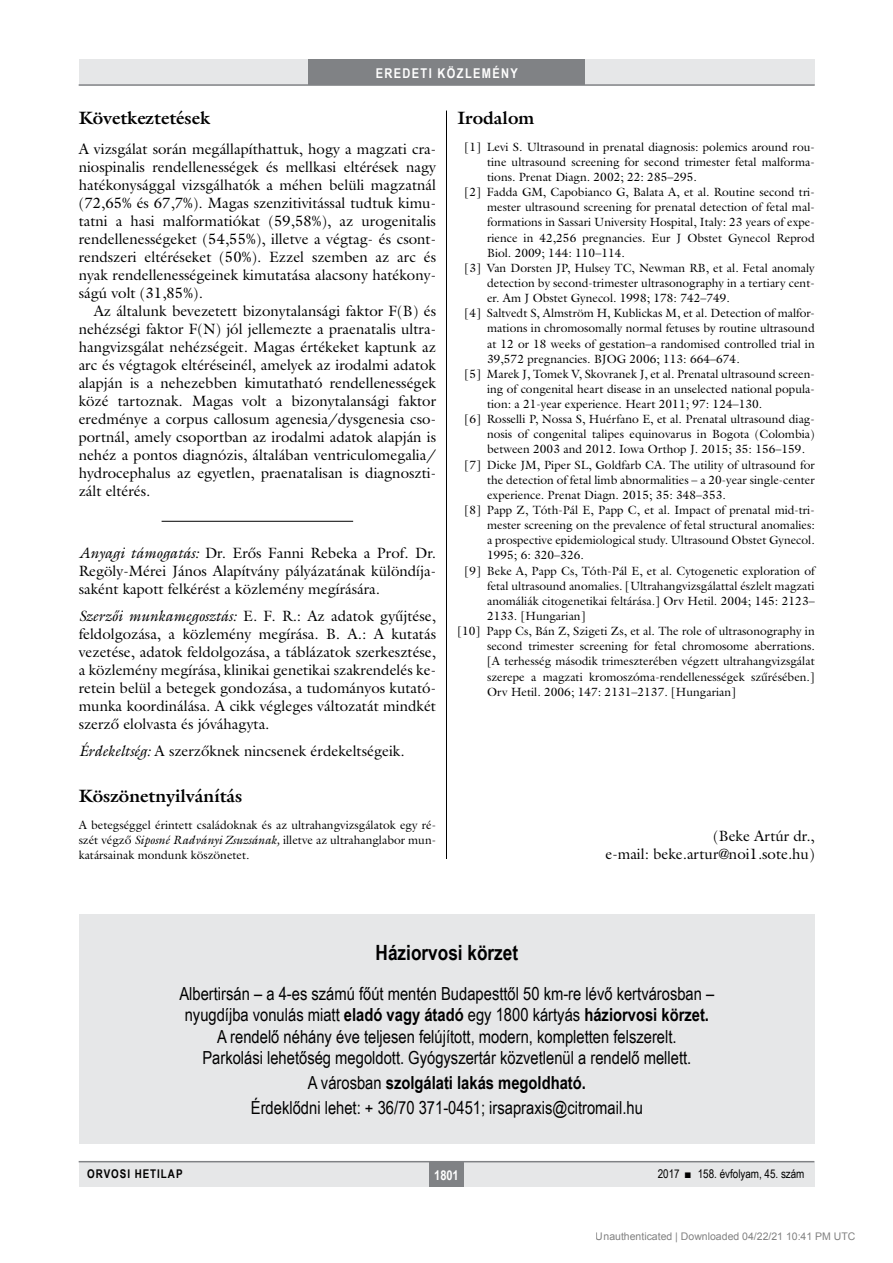
<style>
.page{position:relative;width:893px;height:1263px;background:#fff}
.page>*{position:absolute;margin:0;border:0;box-sizing:border-box;transform-origin:0 0}
.Rendezvenyek{font:700 21px "Arial Narrow";color:#000}
.roviditesek_cim{font:18px/21.6px "Arial Narrow";color:#000;text-align:center}
.alcimbold{font:700 18px "Galliard Reg";color:#000}
.roviditesek_cim-2{font:700 18px "Arial Narrow";color:#000}
.Body_tompa{font:15px/18px "Galliard Reg";color:#000;text-align:justify}
.Body_Text{font:15px/18px "Galliard Reg";color:#000;text-align:justify}
.irodalom_szerzo{font:15px "Galliard Reg";color:#000}
.t1{font:700 13.5px "Arial Narrow";letter-spacing:.1em;color:#fff}
.tompa_8_10{font:12px/15.1px "Galliard Reg";color:#000;text-align:justify}
.t2{font:12px "Arial Narrow";color:#000}
.t3{font:700 12px "Arial Narrow";letter-spacing:.08em;color:#000}
.t4{font:10.5px "Arial";color:rgb(0 0 0/.5)}
.s1{font-style:italic}
.s2{font-weight:700}
.s3{font-weight:400}
</style>
<div class="page">
<div style="left:79px;top:1161px;width:735px;height:25px;background:#e6e7e8"></div>
<div style="left:429px;top:1161px;width:34px;height:25px;background:#808285"></div>
<hr style="left:79px;top:1161px;width:735px;height:1px;background:#808285">
<div style="left:79px;top:60px;width:735px;height:25px;background:#e6e7e8"></div>
<div style="left:308px;top:60px;width:277px;height:25px;background:#808285"></div>
<hr style="left:79px;top:84px;width:736px;height:2px;background:#808285">
<hr style="left:446px;top:111px;width:1px;height:1026px;background:#000">
<hr style="left:162px;top:521px;width:191px;height:1px;background:#000">
<div style="left:79px;top:914px;width:736px;height:230px;background:#e6e7e8"></div>
<p class="t1" style="left:376px;top:63px;width:144px">EREDETI KÖZLEMÉNY</p>
<p class="alcimbold" style="left:79px;top:106px;width:133px">Következtetések</p>
<p class="Body_tompa" style="left:79px;top:139px;width:359px;text-align:left">A vizsgálat során megállapíthattuk, hogy a magzati cra&shy;niospinalis rendellenességek és mellkasi eltérések nagy hatékonysággal vizsgálhatók a méhen belüli magzatnál (72,65% és 67,7%). Magas szenzitivitással tudtuk kimu&shy;tatni a hasi malformatiókat (59,58%), az urogenitalis rendellenességeket (54,55%), illetve a végtag- és csont&shy;rendszeri eltéréseket (50%). Ezzel szemben az arc és nyak rendellenességeinek kimutatása alacsony hatékony&shy;ságú volt (31,85%).</p>
<p class="Body_Text" style="left:79px;top:302px;width:359px;text-indent:15px">Az általunk bevezetett bizonytalansági faktor F(B) és nehézségi faktor F(N) jól jellemezte a praenatalis ultra&shy;hangvizsgálat nehézségeit. Magas értékeket kaptunk az arc és végtagok eltéréseinél, amelyek az irodalmi adatok alapján is a nehezebben kimutatható rendellenességek közé tartoznak. Magas volt a bizonytalansági faktor eredménye a corpus callosum agenesia/dysgenesia cso&shy;portnál, amely csoportban az irodalmi adatok alapján is nehéz a pontos diagnózis, általában ventriculomegalia/ hydrocephalus az egyetlen, praenatalisan is diagnoszti&shy;zált eltérés.</p>
<p class="Body_tompa" style="left:79px;top:543px;width:359px"><span class="s1">Anyagi támogatás:</span> Dr. Erős Fanni Rebeka a Prof. Dr.<br>Regöly-Mérei János Alapítvány pályázatának különdíja&shy;saként kapott felkérést a közlemény megírására.</p>
<p class="Body_tompa" style="left:79px;top:606px;width:359px"><span class="s1">Szerzői munkamegosztás:</span> E. F. R.: Az adatok gyűjtése, feldolgozása, a közlemény megírása. B. A.: A kutatás vezetése, adatok feldolgozása, a táblázatok szerkesztése, a közlemény megírása, klinikai genetikai szakrendelés ke&shy;retein belül a betegek gondozása, a tudományos kutató&shy;munka koordinálása. A cikk végleges változatát mindkét szerző elolvasta és jóváhagyta.</p>
<p class="Body_tompa" style="left:79px;top:742px;width:327px"><span class="s1">Érdekeltség:</span> A szerzőknek nincsenek érdekeltségeik.</p>
<p class="alcimbold" style="left:79px;top:784px;width:165px">Köszönetnyilvánítás</p>
<p class="tompa_8_10" style="left:79px;top:817px;width:359px">A betegséggel érintett családoknak és az ultrahangvizsgálatok egy ré&shy;szét végző <span class="s1">Siposné Radványi Zsuzsának,</span> illetve az ultrahanglabor mun&shy;katársainak mondunk köszönetet.</p>
<p class="alcimbold" style="left:457px;top:106px;width:78px">Irodalom</p>
<p class="tompa_8_10" style="left:487px;top:139px;width:329px;text-indent:-23px">[1] Levi S. Ultrasound in prenatal diagnosis: polemics around rou&shy;tine ultrasound screening for second trimester fetal malforma&shy;tions. Prenat Diagn. 2002; 22: 285–295.</p>
<p class="tompa_8_10" style="left:487px;top:184px;width:329px;text-indent:-23px">[2] Fadda GM, Capobianco G, Balata A, et al. Routine second tri&shy;mester ultrasound screening for prenatal detection of fetal mal&shy;formations in Sassari University Hospital, Italy: 23 years of expe&shy;rience in 42,256 pregnancies. Eur J Obstet Gynecol Reprod Biol. 2009; 144: 110–114.</p>
<p class="tompa_8_10" style="left:487px;top:260px;width:329px;text-indent:-23px">[3] Van Dorsten JP, Hulsey TC, Newman RB, et al. Fetal anomaly detection by second-trimester ultrasonography in a tertiary cent&shy;er. Am J Obstet Gynecol. 1998; 178: 742–749.</p>
<p class="tompa_8_10" style="left:487px;top:305px;width:329px;text-indent:-23px">[4] Saltvedt S, Almström H, Kublickas M, et al. Detection of malfor&shy;mations in chromosomally normal fetuses by routine ultrasound at 12 or 18 weeks of gestation–a randomised controlled trial in 39,572 pregnancies. BJOG 2006; 113: 664–674.</p>
<p class="tompa_8_10" style="left:487px;top:366px;width:329px;text-indent:-23px">[5] Marek J, Tomek V, Skovranek J, et al. Prenatal ultrasound screen&shy;ing of congenital heart disease in an unselected national popula&shy;tion: a 21-year experience. Heart 2011; 97: 124–130.</p>
<p class="tompa_8_10" style="left:487px;top:411px;width:329px;text-indent:-23px">[6] Rosselli P, Nossa S, Huérfano E, et al. Prenatal ultrasound diag&shy;nosis of congenital talipes equinovarus in Bogota (Colombia) between 2003 and 2012. Iowa Orthop J. 2015; 35: 156–159.</p>
<p class="tompa_8_10" style="left:487px;top:457px;width:329px;text-indent:-23px">[7] Dicke JM, Piper SL, Goldfarb CA. The utility of ultrasound for the detection of fetal limb abnormalities – a 20-year single-center experience. Prenat Diagn. 2015; 35: 348–353.</p>
<p class="tompa_8_10" style="left:487px;top:502px;width:329px;text-indent:-23px">[8] Papp Z, Tóth-Pál E, Papp C, et al. Impact of prenatal mid-tri&shy;mester screening on the prevalence of fetal structural anomalies: a prospective epidemiological study. Ultrasound Obstet Gynecol.<br>1995; 6: 320–326.</p>
<p class="tompa_8_10" style="left:487px;top:563px;width:329px;text-indent:-23px">[9] Beke A, Papp Cs, Tóth-Pál E, et al. Cytogenetic exploration of fetal ultrasound anomalies. [Ultrahangvizsgálattal észlelt magzati anomáliák citogenetikai feltárása.] Orv Hetil. 2004; 145: 2123– 2133. [Hungarian]</p>
<p class="tompa_8_10" style="left:487px;top:623px;width:329px;text-indent:-30px">[10] Papp Cs, Bán Z, Szigeti Zs, et al. The role of ultrasonography in second trimester screening for fetal chromosome aberrations. [A terhesség második trimeszterében végzett ultrahangvizsgálat szerepe a magzati kromoszóma-rendellenességek szűrésében.] Orv Hetil. 2006; 147: 2131–2137. [Hungarian]</p>
<p class="irodalom_szerzo" style="left:713px;top:826px;width:103px">(Beke Artúr dr.,</p>
<p class="irodalom_szerzo" style="left:605px;top:844px;width:211px">e-mail: beke.artur@noi1.sote.hu)</p>
<p class="Rendezvenyek" style="left:376px;top:937px;width:144px">Háziorvosi körzet</p>
<p class="roviditesek_cim" style="left:179px;top:982px;width:536px">Albertirsán – a 4-es számú főút mentén Budapesttől 50 km-re lévő kertvárosban – nyugdíjba vonulás miatt <span class="s2">eladó vagy átadó</span> egy 1800 kártyás <span class="s2">háziorvosi körzet.<br></span>A rendelő néhány éve teljesen felújított, modern, kompletten felszerelt.<br>Parkolási lehetőség megoldott. Gyógyszertár közvetlenül a rendelő mellett.</p>
<p class="roviditesek_cim-2" style="left:308px;top:1069px;width:280px"><span class="s3">A városban</span> szolgálati lakás megoldható.</p>
<p class="roviditesek_cim" style="left:251px;top:1096px;width:393px">Érdeklődni lehet: + 36/70 371-0451; irsapraxis@citromail.hu</p>
<p class="t3" style="left:87px;top:1165px;width:97px">ORVOSI HETILAP</p>
<p class="t1" style="left:434px;top:1165px;width:26px">1801</p>
<p class="t2" style="left:658px;top:1165px;width:148px">2017 ■ 158. évfolyam, 45. szám</p>
<p class="t4" style="left:596px;top:1231px;width:261px">Unauthenticated | Downloaded 04/22/21 10:41 PM UTC</p>
</div>
